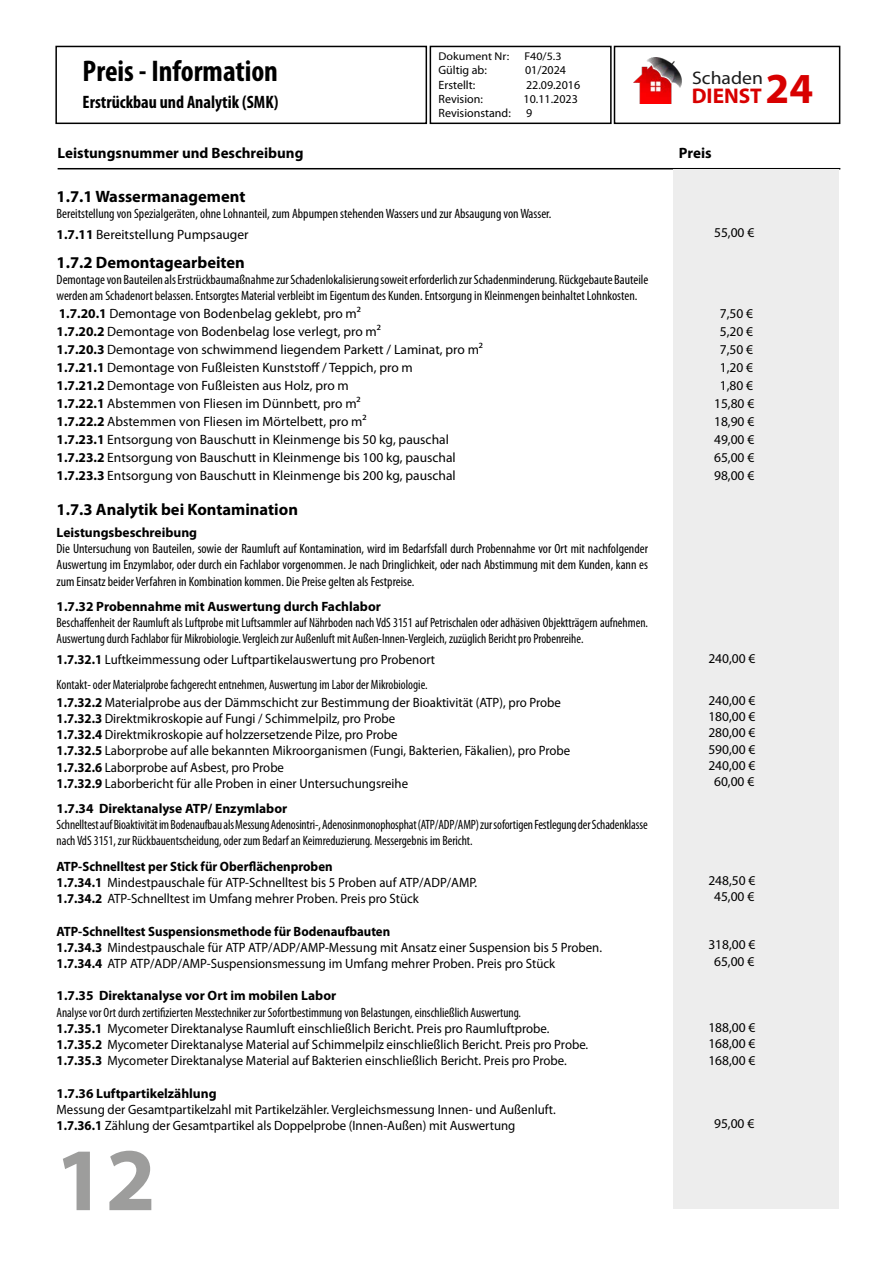
<style>
.page{position:relative;width:893px;height:1263px;background:#fff}
.page>*{position:absolute;margin:0;border:0;box-sizing:border-box;transform-origin:0 0}
.t1{font:700 90px "Myriad Pro";color:#9d9d9c}
.t2{font:700 condensed 30px "Myriad Pro";color:#000}
.t3{font:700 21.3px "Myriad Pro";color:#d80000}
.t4{font:18.15px "Myriad Pro";color:#1a1a1a;scale:1.08 1}
.t5{font:700 condensed 18px "Myriad Pro";color:#000}
.t6{font:700 16.5px "Myriad Pro";color:#000}
.t7{font:700 15px "Myriad Pro";color:#000}
.t8{font:13.5px/16.2px "Myriad Pro";color:#000;scale:.95 1}
.t9{font:condensed 13.5px/16.2px "Myriad Pro";color:#000}
.t10{font:13.5px/18px "Myriad Pro";color:#000;text-align:center}
.t11{font:condensed 13.5px/16.2px "Myriad Pro";color:#000;scale:.95 1}
.t12{font:700 13.5px "Myriad Pro";color:#000}
.t13{font:12px "Myriad Pro";color:#000}
.t14{font:11.25px "Myriad Pro";color:#030303;scale:1.06 1}
.s1{font-size:42.9px}
.s2{font-weight:700;font-stretch:normal}
.s3{font-stretch:normal}
.s4{font-weight:700}
.s5{font-stretch:condensed}
</style>
<div class="page">
<hr style="left:58px;top:168px;width:782px;height:1px;background:#000">
<div style="left:673px;top:170px;width:166px;height:1039px;background:#ededed"></div>
<div style="left:55px;top:46px;width:372px;height:78px;border:2px solid #000"></div>
<div style="left:430px;top:46px;width:182px;height:78px;border:2px solid #000"></div>
<div style="left:614px;top:46px;width:226px;height:78px;border:2px solid #000"></div>
<img style="left:634px;top:58px;width:48px;height:45px">
<h2 class="t2" style="left:83px;top:52px;width:197px">Preis - Information</h2>
<h3 class="t5" style="left:83px;top:91px;width:197px">Erstrückbau und Analytik (SMK)</h3>
<p class="t14" style="left:439px;top:49px;width:68px">Dokument Nr:</p>
<p class="t14" style="left:524px;top:49px;width:36px">F40/5.3</p>
<p class="t13" style="left:439px;top:63px;width:50px">Gültig ab:</p>
<p class="t13" style="left:525px;top:63px;width:43px">01/2024</p>
<p class="t13" style="left:439px;top:77px;width:38px">Erstellt:</p>
<p class="t13" style="left:526px;top:77px;width:56px">22.09.2016</p>
<p class="t13" style="left:439px;top:92px;width:46px">Revision:</p>
<p class="t13" style="left:524px;top:92px;width:56px">10.11.2023</p>
<p class="t13" style="left:439px;top:106px;width:74px">Revisionstand:</p>
<p class="t13" style="left:526px;top:106px;width:8px">9</p>
<h3 class="t4" style="left:692px;top:67px;width:67px">Schaden</h3>
<h3 class="t3" style="left:692px;top:82px;width:123px">DIENST <span class="s1">24</span></h3>
<p class="t7" style="left:58px;top:143px;width:247px">Leistungsnummer und Beschreibung</p>
<p class="t7" style="left:679px;top:143px;width:34px">Preis</p>
<p class="t6" style="left:57px;top:185px;width:190px">1.7.1 Wassermanagement</p>
<p class="t9" style="left:57px;top:203px;width:496px;line-height:21px">Bereitstellung von Spezialgeräten, ohne Lohnanteil, zum Abpumpen stehenden Wassers und zur Absaugung von Wasser.<br><span class="s2">1.7.11</span> <span class="s3">Bereitstellung Pumpsauger</span></p>
<p class="t6" style="left:57px;top:251px;width:190px">1.7.2 Demontagearbeiten</p>
<p class="t9" style="left:57px;top:271px;width:593px">Demontage von Bauteilen als Erstrückbaumaßnahme zur Schadenlokalisierung soweit erforderlich zur Schadenminderung. Rückgebaute Bauteile werden am Schadenort belassen. Entsorgtes Material verbleibt im Eigentum des Kunden. Entsorgung in Kleinmengen beinhaltet Lohnkosten.</p>
<p class="t10" style="left:57px;top:304px;width:428px;text-align:left"><span class="s4">1.7.20.1</span> Demontage von Bodenbelag geklebt, pro m²<br><span class="s4">1.7.20.2</span> Demontage von Bodenbelag lose verlegt, pro m²<br><span class="s4">1.7.20.3</span> Demontage von schwimmend liegendem Parkett / Laminat, pro m²<br><span class="s4">1.7.21.1</span> Demontage von Fußleisten Kunststoff / Teppich, pro m<br><span class="s4">1.7.21.2</span> Demontage von Fußleisten aus Holz, pro m<br><span class="s4">1.7.22.1</span> Abstemmen von Fliesen im Dünnbett, pro m²<br><span class="s4">1.7.22.2</span> Abstemmen von Fliesen im Mörtelbett, pro m²<br><span class="s4">1.7.23.1</span> Entsorgung von Bauschutt in Kleinmenge bis 50 kg, pauschal <span class="s4">1.7.23.2</span> Entsorgung von Bauschutt in Kleinmenge bis 100 kg, pauschal <span class="s4">1.7.23.3</span> Entsorgung von Bauschutt in Kleinmenge bis 200 kg, pauschal</p>
<p class="t6" style="left:57px;top:498px;width:243px">1.7.3 Analytik bei Kontamination</p>
<p class="t12" style="left:57px;top:524px;width:142px">Leistungsbeschreibung</p>
<p class="t9" style="left:57px;top:540px;width:593px;text-align:justify">Die Untersuchung von Bauteilen, sowie der Raumluft auf Kontamination, wird im Bedarfsfall durch Probennahme vor Ort mit nachfolgender Auswertung im Enzymlabor, oder durch ein Fachlabor vorgenommen. Je nach Dringlichkeit, oder nach Abstimmung mit dem Kunden, kann es zum Einsatz beider Verfahren in Kombination kommen. Die Preise gelten als Festpreise.</p>
<p class="t12" style="left:57px;top:597px;width:326px">1.7.32 Probennahme mit Auswertung durch Fachlabor</p>
<p class="t11" style="left:57px;top:614px;width:624px">Beschaffenheit der Raumluft als Luftprobe mit Luftsammler auf Nährboden nach VdS 3151 auf Petrischalen oder adhäsiven Objektträgern aufnehmen.<br>Auswertung durch Fachlabor für Mikrobiologie. Vergleich zur Außenluft mit Außen-Innen-Vergleich, zuzüglich Bericht pro Probenreihe.</p>
<p class="t11" style="left:57px;top:647px;width:400px;line-height:25.2px"><span class="s2">1.7.32.1</span> <span class="s3">Luftkeimmessung oder Luftpartikelauswertung pro Probenort<br></span>Kontakt- oder Materialprobe fachgerecht entnehmen, Auswertung im Labor der Mikrobiologie.</p>
<p class="t8" style="left:57px;top:694px;width:542px"><span class="s4">1.7.32.2</span> Materialprobe aus der Dämmschicht zur Bestimmung der Bioaktivität (ATP), pro Probe <span class="s4">1.7.32.3</span> Direktmikroskopie auf Fungi / Schimmelpilz, pro Probe<br><span class="s4">1.7.32.4</span> Direktmikroskopie auf holzzersetzende Pilze, pro Probe<br><span class="s4">1.7.32.5</span> Laborprobe auf alle bekannten Mikroorganismen (Fungi, Bakterien, Fäkalien), pro Probe <span class="s4">1.7.32.6</span> Laborprobe auf Asbest, pro Probe<br><span class="s4">1.7.32.9</span> Laborbericht für alle Proben in einer Untersuchungsreihe</p>
<p class="t12" style="left:57px;top:800px;width:232px">1.7.34 Direktanalyse ATP/ Enzymlabor</p>
<p class="t11" style="left:57px;top:816px;width:624px">Schnelltest auf Bioaktivität im Bodenaufbau als Messung Adenosintri-, Adenosinmonophosphat (ATP/ADP/AMP) zur sofortigen Festlegung der Schadenklasse nach VdS 3151, zur Rückbauentscheidung, oder zum Bedarf an Keimreduzierung. Messergebnis im Bericht.</p>
<p class="t8" style="left:57px;top:858px;width:444px"><span class="s4">ATP-Schnelltest per Stick für Oberflächenproben<br>1.7.34.1</span> Mindestpauschale für ATP-Schnelltest bis 5 Proben auf ATP/ADP/AMP.<br><span class="s4">1.7.34.2</span> ATP-Schnelltest im Umfang mehrer Proben. Preis pro Stück</p>
<p class="t8" style="left:57px;top:923px;width:576px"><span class="s4">ATP-Schnelltest Suspensionsmethode für Bodenaufbauten<br>1.7.34.3</span> Mindestpauschale für ATP ATP/ADP/AMP-Messung mit Ansatz einer Suspension bis 5 Proben.<br><span class="s4">1.7.34.4</span> ATP ATP/ADP/AMP-Suspensionsmessung im Umfang mehrer Proben. Preis pro Stück</p>
<p class="t12" style="left:57px;top:987px;width:281px">1.7.35 Direktanalyse vor Ort im mobilen Labor</p>
<p class="t8" style="left:57px;top:1004px;width:561px"><span class="s5">Analyse vor Ort durch zertifizierten Messtechniker zur Sofortbestimmung von Belastungen, einschließlich Auswertung.<br></span><span class="s4">1.7.35.1</span> Mycometer Direktanalyse Raumluft einschließlich Bericht. Preis pro Raumluftprobe.<br><span class="s4">1.7.35.2</span> Mycometer Direktanalyse Material auf Schimmelpilz einschließlich Bericht. Preis pro Probe.<br><span class="s4">1.7.35.3</span> Mycometer Direktanalyse Material auf Bakterien einschließlich Bericht. Preis pro Probe.</p>
<p class="t12" style="left:57px;top:1084px;width:162px">1.7.36 Luftpartikelzählung</p>
<p class="t8" style="left:57px;top:1101px;width:527px">Messung der Gesamtpartikelzahl mit Partikelzähler. Vergleichsmessung Innen- und Außenluft.<br><span class="s4">1.7.36.1</span> Zählung der Gesamtpartikel als Doppelprobe (Innen-Außen) mit Auswertung</p>
<p class="t10" style="left:714px;top:223px;width:42px">55,00 €</p>
<p class="t10" style="left:714px;top:304px;width:42px">7,50 €<br>5,20 €<br>7,50 €<br>1,20 €<br>1,80 €<br>15,80 €<br>18,90 €<br>49,00 €<br>65,00 €<br>98,00 €</p>
<p class="t10" style="left:708px;top:649px;width:49px">240,00 €</p>
<p class="t10" style="left:708px;top:692px;width:49px;line-height:16.2px">240,00 €<br>180,00 €<br>280,00 €<br>590,00 €<br>240,00 €<br>60,00 €</p>
<p class="t10" style="left:708px;top:872px;width:49px;line-height:16.5px">248,50 €<br>45,00 €</p>
<p class="t10" style="left:708px;top:936px;width:49px;line-height:16.5px">318,00 €<br>65,00 €</p>
<p class="t10" style="left:708px;top:1019px;width:49px;line-height:16.5px;text-align:justify">188,00 € 168,00 € 168,00 €</p>
<p class="t10" style="left:714px;top:1114px;width:42px">95,00 €</p>
<h1 class="t1" style="left:55px;top:1121px;width:102px">12</h1>
</div>
